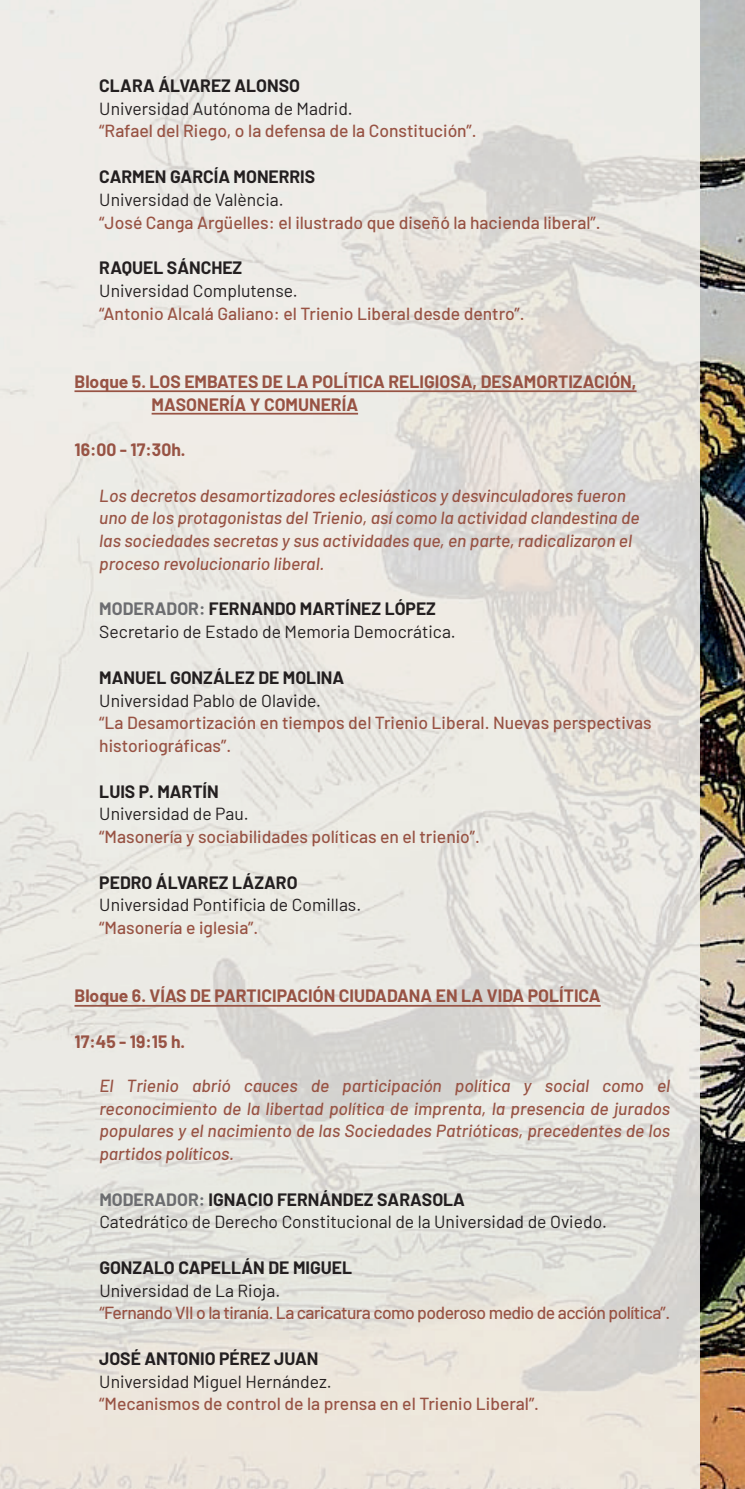
<style>
.page{position:relative;width:745px;height:1489px;background:#fff}
.page>*{position:absolute;margin:0;border:0;box-sizing:border-box;transform-origin:0 0}
.t1{font:italic 500 17.5px/22.8px "Barlow";color:#985344}
.t2{font:17.5px/22.8px "Barlow";color:#231f20}
.t3{font:500 17.5px/22.8px "Barlow";color:#985344}
.t4{font:700 17.5px/22.8px "Barlow";color:#985344}
.t5{font:700 17.5px "Barlow";color:#231f20}
.t6{font:500 17.5px "Barlow";letter-spacing:-.03em;color:#985344}
.s1{font-weight:700;color:#6c6d70}
.s2{font-weight:700}
</style>
<div class="page">
<img style="left:0;top:0;width:699px;height:1488px">
<img style="left:699px;top:0;width:45px;height:1488px">
<hr style="left:74px;top:390px;width:562px;height:2px;background:#985344">
<hr style="left:74px;top:1004px;width:526px;height:2px;background:#985344">
<hr style="left:151px;top:413px;width:207px;height:1px;background:#985344">
<p class="t5" style="left:99px;top:73px;width:202px">CLARA ÁLVAREZ ALONSO</p>
<p class="t2" style="left:99px;top:96px;width:255px">Universidad Autónoma de Madrid.</p>
<p class="t3" style="left:99px;top:118px;width:378px">“Rafael del Riego, o la defensa de la Constitución”.</p>
<p class="t5" style="left:99px;top:164px;width:217px">CARMEN GARCÍA MONERRIS</p>
<p class="t2" style="left:99px;top:187px;width:186px">Universidad de València.</p>
<p class="t3" style="left:99px;top:209px;width:502px">“José Canga Argüelles: el ilustrado que diseñó la hacienda liberal”.</p>
<p class="t5" style="left:99px;top:255px;width:144px">RAQUEL SÁNCHEZ</p>
<p class="t2" style="left:99px;top:278px;width:200px">Universidad Complutense.</p>
<p class="t3" style="left:99px;top:300px;width:426px">“Antonio Alcalá Galiano: el Trienio Liberal desde dentro”.</p>
<p class="t4" style="left:151px;top:369px;width:486px;text-indent:-77px">Bloque 5. LOS EMBATES DE LA POLÍTICA RELIGIOSA, DESAMORTIZACIÓN,<br>MASONERÍA Y COMUNERÍA</p>
<p class="t4" style="left:74px;top:437px;width:112px">16:00 - 17:30h.</p>
<p class="t1" style="left:99px;top:482px;width:541px">Los decretos desamortizadores eclesiásticos y desvinculadores fueron uno de los protagonistas del Trienio, así como la actividad clandestina de las sociedades secretas y sus actividades que, en parte, radicalizaron el proceso revolucionario liberal.</p>
<p class="t2" style="left:99px;top:596px;width:358px"><span class="s1">MODERADOR:</span> <span class="s2">FERNANDO MARTÍNEZ LÓPEZ<br></span>Secretario de Estado de Memoria Democrática.</p>
<p class="t5" style="left:99px;top:664px;width:246px">MANUEL GONZÁLEZ DE MOLINA</p>
<p class="t2" style="left:99px;top:687px;width:223px">Universidad Pablo de Olavide.</p>
<p class="t3" style="left:99px;top:710px;width:553px">“La Desamortización en tiempos del Trienio Liberal. Nuevas perspectivas historiográficas”.</p>
<p class="t5" style="left:99px;top:778px;width:121px">LUIS P. MARTÍN</p>
<p class="t2" style="left:99px;top:801px;width:151px">Universidad de Pau.</p>
<p class="t3" style="left:99px;top:824px;width:382px">“Masonería y sociabilidades políticas en el trienio”.</p>
<p class="t5" style="left:99px;top:869px;width:199px">PEDRO ÁLVAREZ LÁZARO</p>
<p class="t2" style="left:99px;top:892px;width:263px">Universidad Pontificia de Comillas.</p>
<p class="t3" style="left:99px;top:915px;width:160px">“Masonería e iglesia”.</p>
<p class="t4" style="left:74px;top:983px;width:527px">Bloque 6. VÍAS DE PARTICIPACIÓN CIUDADANA EN LA VIDA POLÍTICA</p>
<p class="t4" style="left:74px;top:1028px;width:112px">17:45 - 19:15 h.</p>
<p class="t1" style="left:99px;top:1072px;width:572px;text-align:justify">El Trienio abrió cauces de participación política y social como el reconocimiento de la libertad política de imprenta, la presencia de jurados populares y el nacimiento de las Sociedades Patrióticas, precedentes de los partidos políticos.</p>
<p class="t2" style="left:99px;top:1186px;width:509px"><span class="s1">MODERADOR:</span> <span class="s2">IGNACIO FERNÁNDEZ SARASOLA<br></span>Catedrático de Derecho Constitucional de la Universidad de Oviedo.</p>
<p class="t5" style="left:99px;top:1254px;width:254px">GONZALO CAPELLÁN DE MIGUEL</p>
<p class="t2" style="left:99px;top:1277px;width:182px">Universidad de La Rioja.</p>
<p class="t6" style="left:99px;top:1300px;width:572px">“Fernando VII o la tiranía. La caricatura como poderoso medio de acción política”.</p>
<p class="t5" style="left:99px;top:1345px;width:220px">JOSÉ ANTONIO PÉREZ JUAN</p>
<p class="t2" style="left:99px;top:1368px;width:234px">Universidad Miguel Hernández.</p>
<p class="t3" style="left:99px;top:1391px;width:441px">“Mecanismos de control de la prensa en el Trienio Liberal”.</p>
</div>
